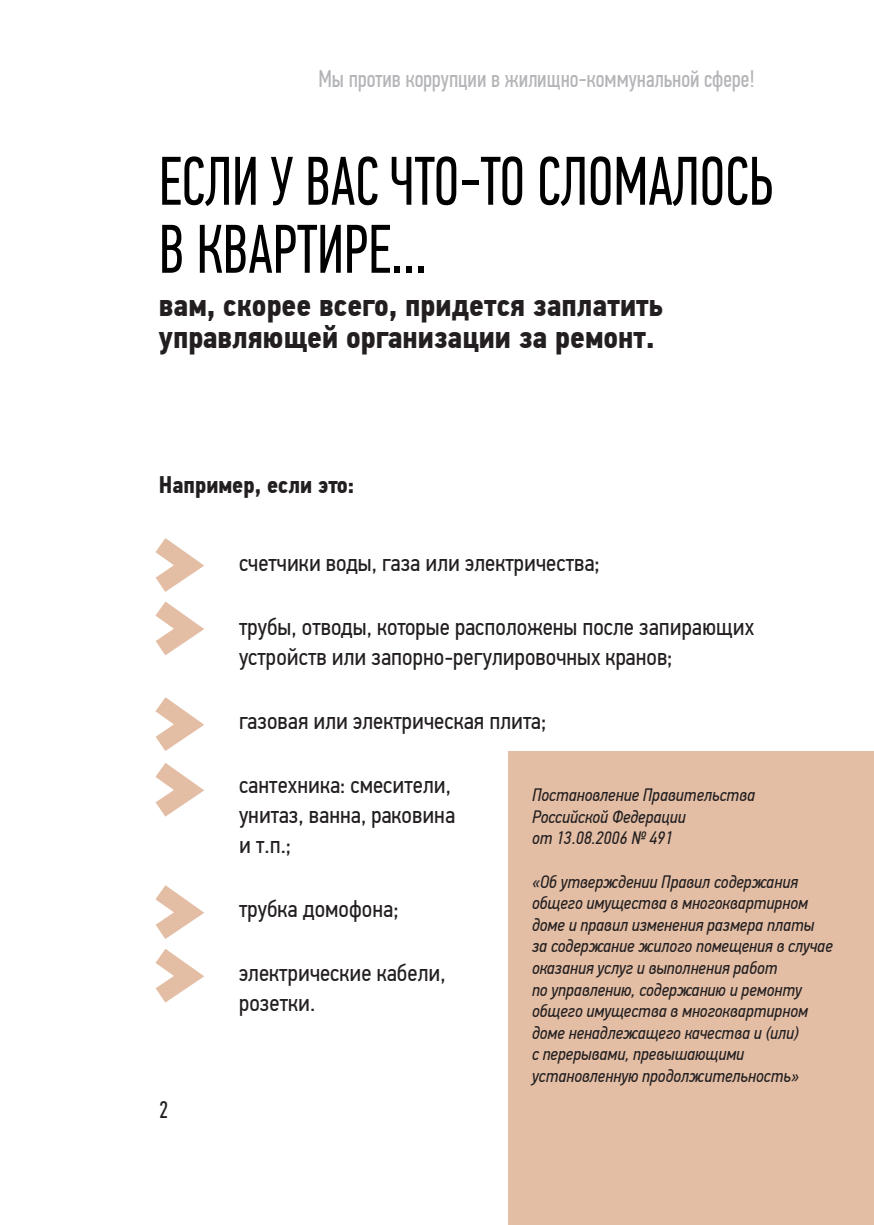
<style>
.page{position:relative;width:874px;height:1225px;background:#fff}
.page>*{position:absolute;margin:0;border:0;box-sizing:border-box;transform-origin:0 0}
.осн_текст{font:68.8px/68px "PF Din Text Comp Pro";color:#000001;scale:.9 1}
.t1{font:700 32px/32px "PF Din Text Cond Pro";color:#231f20}
.t2{font:24px/30px "PF Din Text Cond Pro";color:#231f20}
.t3{font:24px "PF Din Text Comp Pro";color:#b4b5b8}
.t4{font:700 24px "PF Din Text Cond Pro";color:#231f20}
.t5{font:24px "PF Din Text Comp Pro";color:#231f20}
.t6{font:italic 18px/21.6px "PF Din Text Cond Pro";color:#231f20}
</style>
<div class="page">
<svg style="left:155px;top:538px;width:49px;height:118px"></svg>
<svg style="left:155px;top:697px;width:49px;height:120px"></svg>
<svg style="left:155px;top:885px;width:49px;height:118px"></svg>
<div style="left:508px;top:751px;width:365px;height:474px;background:#e3bea5"></div>
<h3 class="t3" style="left:318px;top:66px;width:437px">Мы против коррупции в жилищно-коммунальной сфере!</h3>
<p class="осн_текст" style="left:159px;top:148px;width:684px">ЕСЛИ У ВАС ЧТО-ТО СЛОМАЛОСЬ<br>В КВАРТИРЕ...</p>
<p class="t1" style="left:159px;top:289px;width:505px">вам, скорее всего, придется заплатить управляющей организации за ремонт.</p>
<p class="t4" style="left:159px;top:470px;width:197px">Например, если это:</p>
<p class="t2" style="left:239px;top:548px;width:362px">счетчики воды, газа или электричества;</p>
<p class="t2" style="left:239px;top:612px;width:516px">трубы, отводы, которые расположены после запирающих устройств или запорно-регулировочных кранов;</p>
<p class="t2" style="left:239px;top:706px;width:308px">газовая или электрическая плита;</p>
<h3 class="t5" style="left:159px;top:1096px;width:11px">2</h3>
<p class="t2" style="left:239px;top:770px;width:217px">сантехника: смесители, унитаз, ванна, раковина и т.п.;</p>
<p class="t2" style="left:239px;top:894px;width:161px">трубка домофона;</p>
<p class="t2" style="left:239px;top:958px;width:208px">электрические кабели, розетки.</p>
<p class="t6" style="left:531px;top:784px;width:224px">Постановление Правительства<br>Российской Федерации<br>от 13.08.2006 № 491</p>
<p class="t6" style="left:531px;top:870px;width:302px">«Об утверждении Правил содержания общего имущества в многоквартирном доме и правил изменения размера платы за содержание жилого помещения в случае оказания услуг и выполнения работ<br>по управлению, содержанию и ремонту общего имущества в многоквартирном доме ненадлежащего качества и (или)<br>с перерывами, превышающими установленную продолжительность»</p>
</div>
